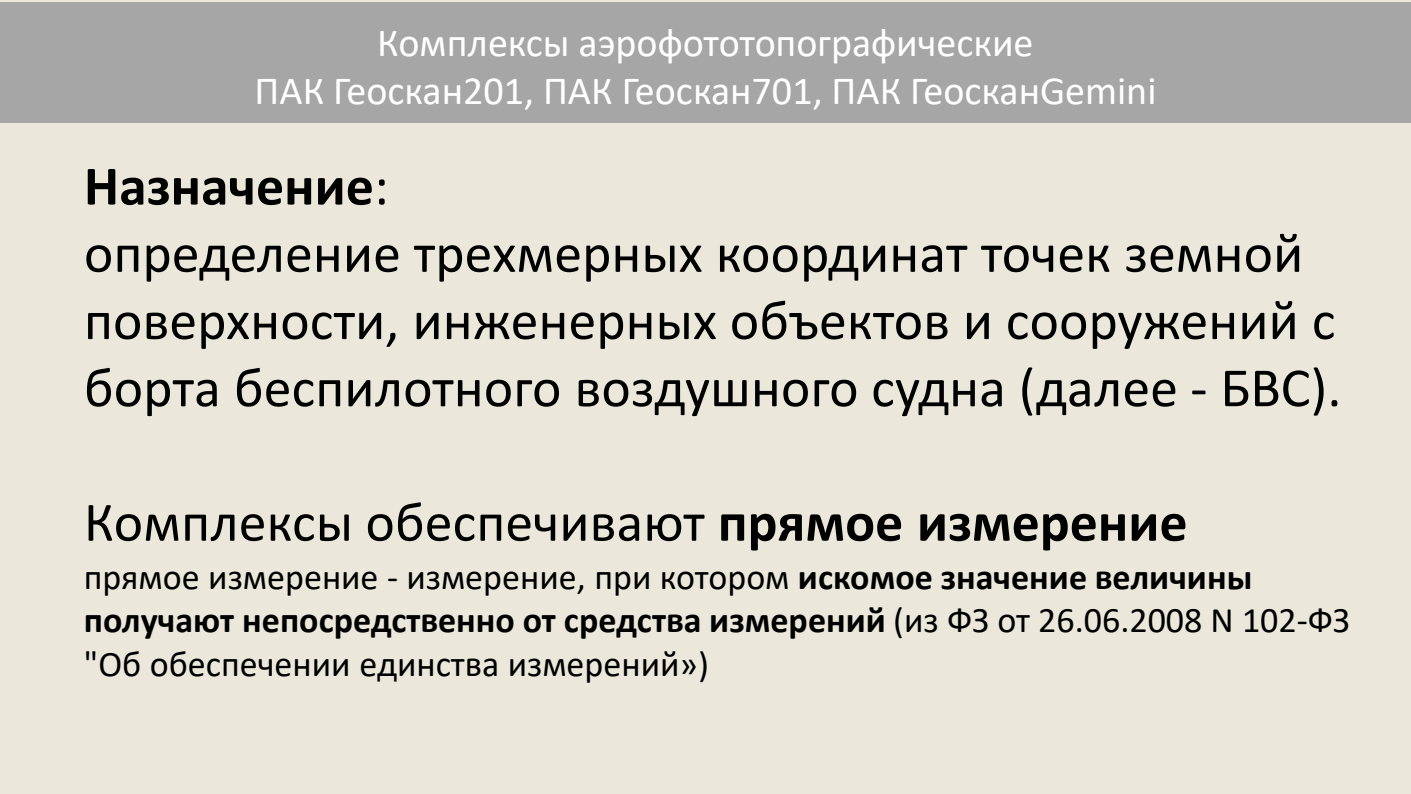
<style>
.page{position:relative;width:1411px;height:794px;background:#ebe8db}
.page>*{position:absolute;margin:0;border:0;box-sizing:border-box;transform-origin:0 0}
.t1{font:56px/67.2px "Calibri";color:#000}
.t2{font:700 56px "Calibri";color:#000}
.t3{font:40px "Calibri";color:#fff}
.t4{font:36px/43.2px "Calibri";color:#000}
.s1{font-weight:400}
.s2{font-weight:700}
</style>
<div class="page">
<div style="left:0;top:2px;width:1411px;height:62px;background:#a6a6a6"></div>
<div style="left:0;top:12px;width:1411px;height:111px;background:#a6a6a6"></div>
<p class="t3" style="left:377px;top:15px;width:658px">Комплексы аэрофототопографические</p>
<p class="t3" style="left:255px;top:63px;width:904px">ПАК Геоскан201, ПАК Геоскан701, ПАК ГеосканGemini</p>
<p class="t2" style="left:84px;top:146px;width:306px">Назначение<span class="s1">:</span></p>
<p class="t1" style="left:84px;top:218px;width:1259px">определение трехмерных координат точек земной поверхности, инженерных объектов и сооружений с борта беспилотного воздушного судна (далее - БВС).</p>
<p class="t1" style="left:84px;top:487px;width:1105px">Комплексы обеспечивают <span class="s2">прямое измерение</span></p>
<p class="t4" style="left:84px;top:554px;width:1267px">прямое измерение - измерение, при котором <span class="s2">искомое значение величины получают непосредственно от средства измерений</span> (из ФЗ от 26.06.2008 N 102-ФЗ "Об обеспечении единства измерений»)</p>
</div>
